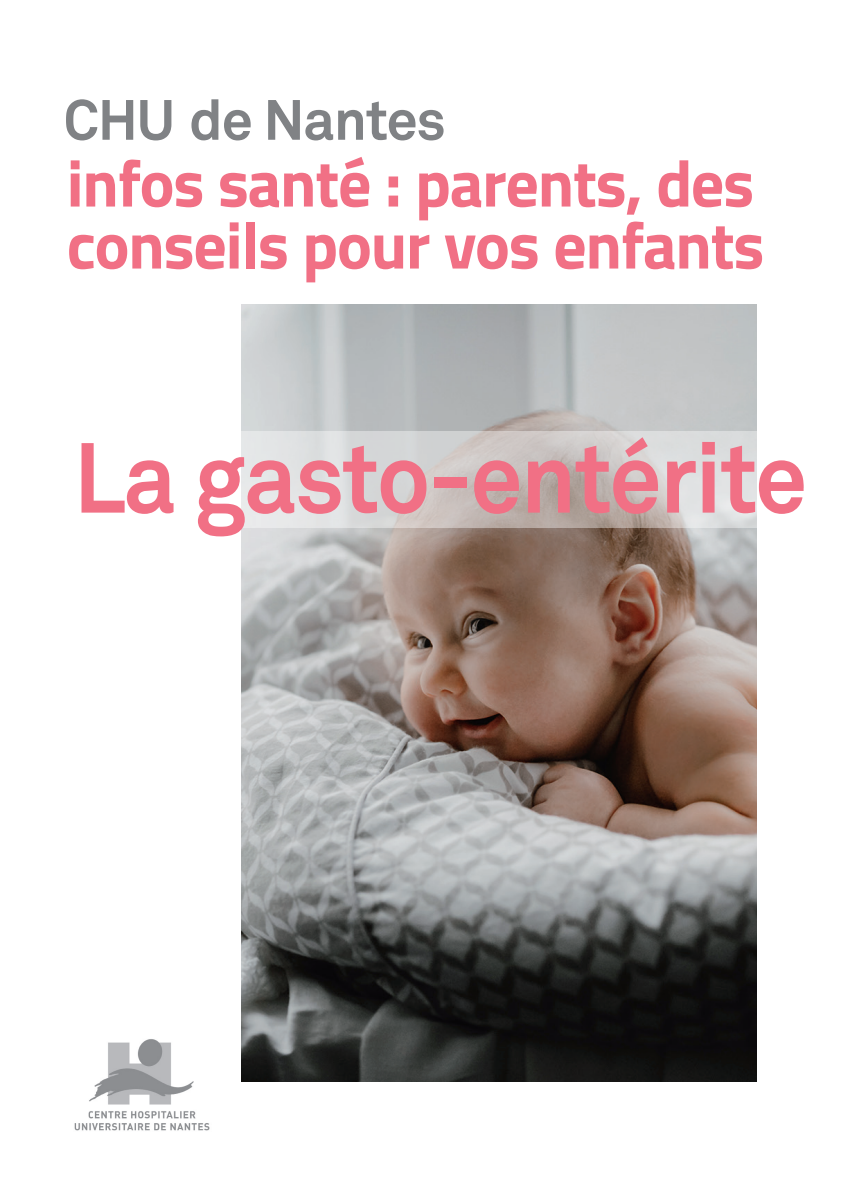
<style>
.page{position:relative;width:842px;height:1191px;background:#fff}
.page>*{position:absolute;margin:0;border:0;box-sizing:border-box;transform-origin:0 0}
.t1{font:700 98px "Akkurat";letter-spacing:-.02em;color:#f17085;scale:.96 1}
.t2{font:700 66px/62px "Cairo";letter-spacing:-.02em;color:#f17085}
.t3{font:700 56px "Akkurat";letter-spacing:-.02em;color:#808285}
</style>
<div class="page">
<img style="left:74px;top:1039px;width:136px;height:92px">
<img style="left:242px;top:305px;width:515px;height:776px">
<svg style="left:241px;top:431px;width:516px;height:96px;background:#d2cfcd"></svg>
<p class="t3" style="left:64px;top:85px;width:383px">CHU de Nantes</p>
<p class="t2" style="left:67px;top:153px;width:699px">infos santé : parents, des conseils pour vos enfants</p>
<h1 class="t1" style="left:74px;top:416px;width:766px">La gasto-entérite</h1>
</div>
